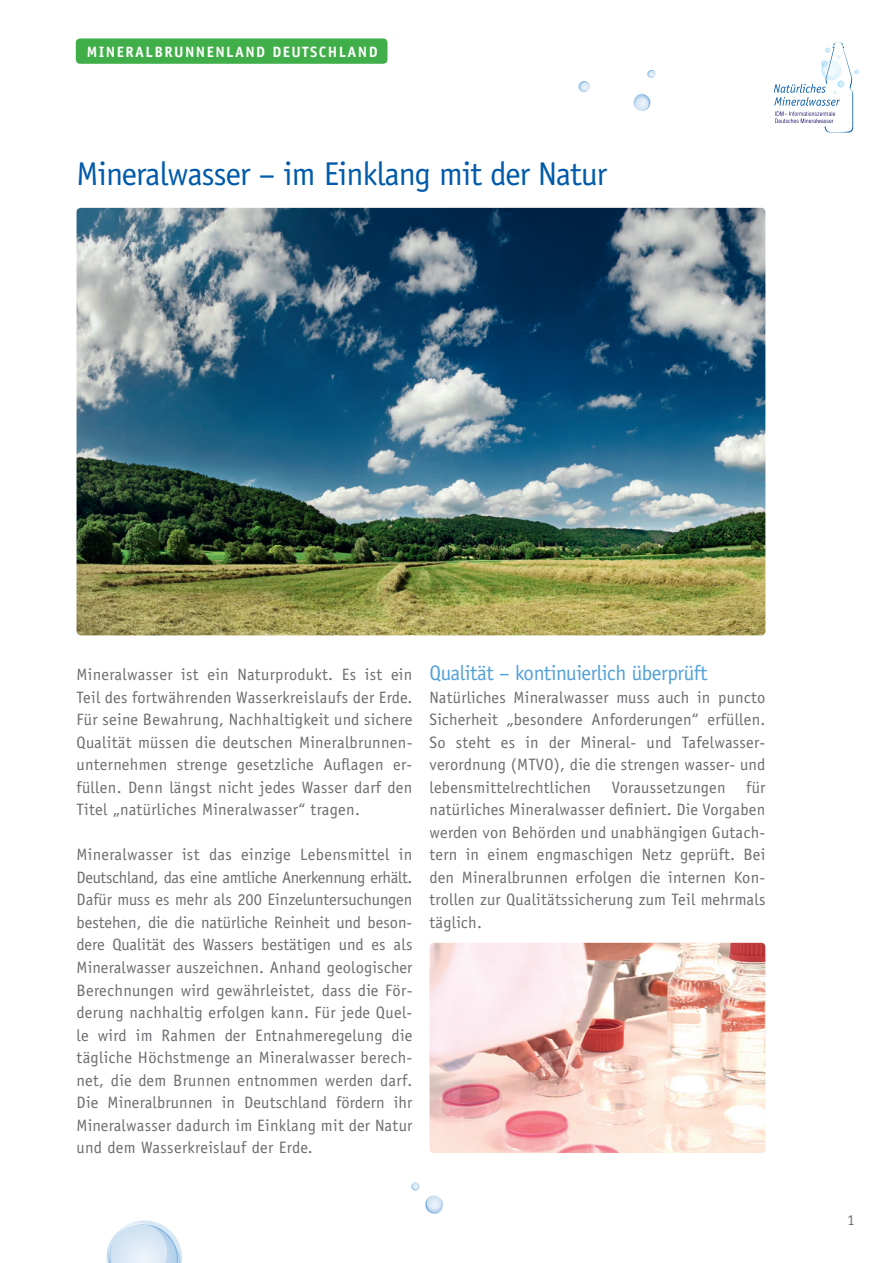
<style>
.page{position:relative;width:893px;height:1263px;background:#fff}
.page>*{position:absolute;margin:0;border:0;box-sizing:border-box;transform-origin:0 0}
.t1{font:33px "Officina Sans";letter-spacing:-.025em;color:#015aaa}
.t2{font:21px "Officina Sans";letter-spacing:-.02em;color:#52a1d8}
.t3{font:16.5px/22.5px "Officina Sans";letter-spacing:.02em;color:#6c6d70;text-align:justify}
.t4{font:700 15px "Officina Sans";letter-spacing:.095em;color:#fff}
.t5{font:15px "Officina Sans";color:#6c6d70}
</style>
<div class="page">
<svg style="left:774px;top:43px;width:85px;height:89px"></svg>
<svg style="left:633px;top:93px;width:18px;height:17px"></svg>
<svg style="left:634px;top:95px;width:15px;height:16px"></svg>
<svg style="left:634px;top:97px;width:15px;height:15px"></svg>
<svg style="left:648px;top:70px;width:7px;height:8px"></svg>
<svg style="left:649px;top:71px;width:7px;height:7px"></svg>
<svg style="left:578px;top:81px;width:9px;height:12px"></svg>
<svg style="left:579px;top:82px;width:11px;height:10px"></svg>
<svg style="left:581px;top:82px;width:9px;height:10px"></svg>
<img style="left:77px;top:208px;width:688px;height:427px">
<div style="left:76px;top:38px;width:311px;height:26px;background:#40ae49;border-radius:4px"></div>
<img style="left:429px;top:943px;width:336px;height:210px">
<svg style="left:411px;top:1182px;width:33px;height:32px"></svg>
<svg style="left:106px;top:1220px;width:76px;height:43px"></svg>
<p class="t4" style="left:87px;top:43px;width:292px">MINERALBRUNNENLAND DEUTSCHLAND</p>
<h1 class="t1" style="left:77px;top:155px;width:532px">Mineralwasser – im Einklang mit der Natur</h1>
<p class="t3" style="left:77px;top:664px;width:337px">Mineralwasser ist ein Naturprodukt. Es ist ein Teil des fortwährenden Wasserkreislaufs der Erde.<br>Für seine Bewahrung, Nachhaltigkeit und sichere Qualität müssen die deutschen Mineralbrunnen&shy;unternehmen strenge gesetzliche Auflagen er&shy;füllen. Denn längst nicht jedes Wasser darf den Titel „natürliches Mineralwasser“ tragen.</p>
<p class="t3" style="left:77px;top:844px;width:337px">Mineralwasser ist das einzige Lebensmittel in Deutschland, das eine amtliche Anerkennung erhält.<br>Dafür muss es mehr als 200 Einzeluntersuchungen bestehen, die die natürliche Reinheit und beson&shy;dere Qualität des Wassers bestätigen und es als Mineralwasser auszeichnen. Anhand geologischer Berechnungen wird gewährleistet, dass die För&shy;derung nachhaltig erfolgen kann. Für jede Quel&shy;le wird im Rahmen der Entnahmeregelung die tägliche Höchstmenge an Mineralwasser berech&shy;net, die dem Brunnen entnommen werden darf.<br>Die Mineralbrunnen in Deutschland fördern ihr Mineralwasser dadurch im Einklang mit der Natur und dem Wasserkreislauf der Erde.</p>
<p class="t2" style="left:429px;top:661px;width:279px">Qualität – kontinuierlich überprüft</p>
<p class="t3" style="left:429px;top:686px;width:337px">Natürliches Mineralwasser muss auch in puncto Sicherheit „besondere Anforderungen“ erfüllen.<br>So steht es in der Mineral- und Tafelwasser&shy;verordnung (MTVO), die die strengen wasser- und lebensmittelrechtlichen Voraussetzungen für natürliches Mineralwasser definiert. Die Vorgaben werden von Behörden und unabhängigen Gutach&shy;tern in einem engmaschigen Netz geprüft. Bei den Mineralbrunnen erfolgen die internen Kon&shy;trollen zur Qualitätssicherung zum Teil mehrmals täglich.</p>
<p class="t5" style="left:847px;top:1211px;width:9px">1</p>
</div>
